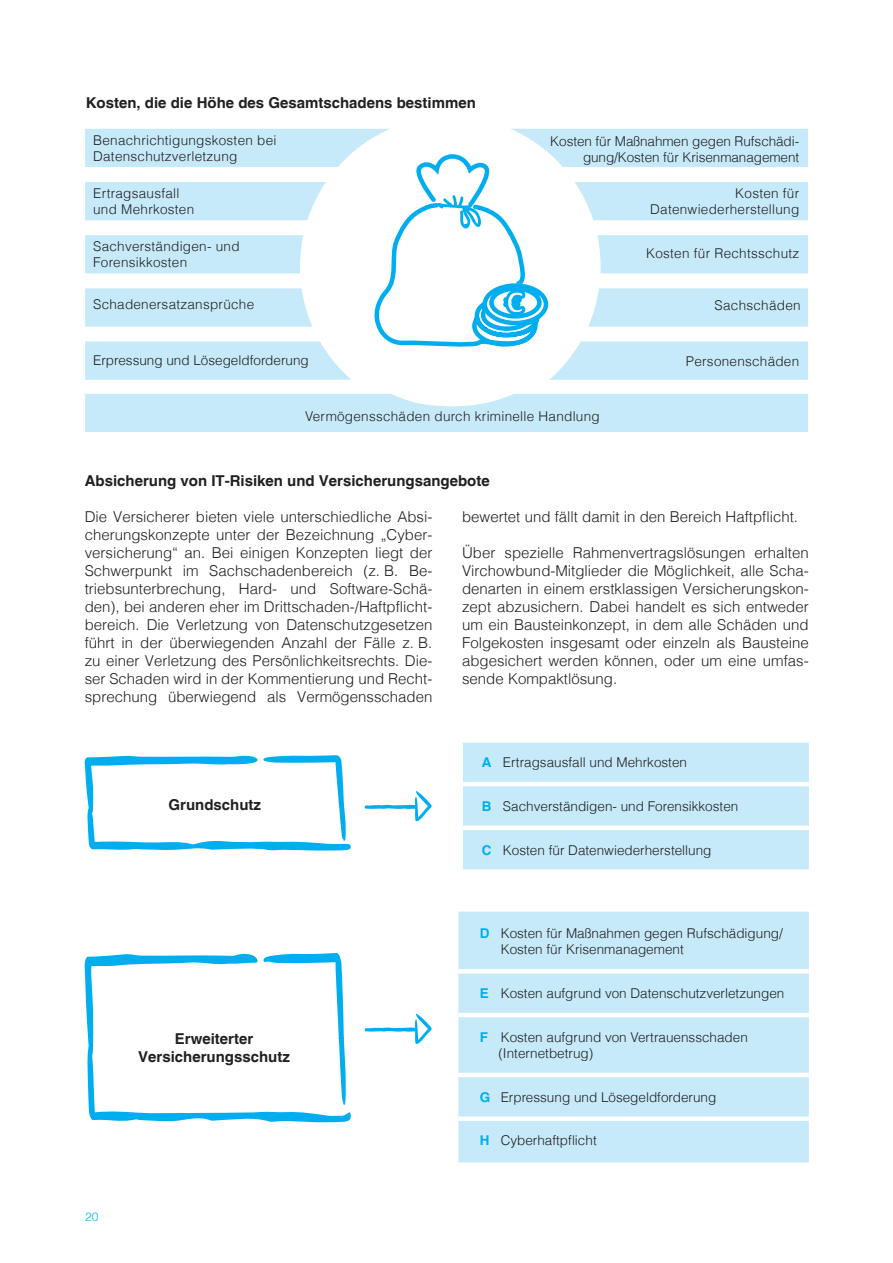
<style>
.page{position:relative;width:893px;height:1263px;background:#fff}
.page>*{position:absolute;margin:0;border:0;box-sizing:border-box;transform-origin:0 0}
.t1{font:300 15px/18px "Helvetica LT";color:#231f20;text-align:justify}
.t2{font:700 15px/18px "Helvetica LT";color:#231f20;text-align:center}
.t3{font:300 13.5px/15.9px "Helvetica LT";color:#231f20}
.t4{font:300 13.5px/16.2px "Helvetica LT";letter-spacing:.02em;color:#231f20}
.t5{font:300 12px "Helvetica LT";color:#00aeef}
.s1{font-weight:700;color:#00aeef}
</style>
<div class="page">
<div style="left:463px;top:743px;width:346px;height:126px;background:#c6eafa"></div>
<hr style="left:463px;top:782px;width:346px;height:4px;background:#fff">
<hr style="left:463px;top:826px;width:346px;height:4px;background:#fff">
<div style="left:458px;top:912px;width:351px;height:250px;background:#c6eafa"></div>
<hr style="left:458px;top:969px;width:351px;height:4px;background:#fff">
<hr style="left:458px;top:1013px;width:351px;height:4px;background:#fff">
<hr style="left:458px;top:1073px;width:351px;height:4px;background:#fff">
<div style="left:458px;top:1116px;width:351px;height:5px;background:#fff"></div>
<svg style="left:85px;top:755px;width:266px;height:96px"></svg>
<svg style="left:85px;top:953px;width:266px;height:169px"></svg>
<div style="left:85px;top:394px;width:723px;height:38px;background:#c6eafa"></div>
<svg style="left:85px;top:129px;width:723px;height:251px"></svg>
<svg style="left:364px;top:791px;width:68px;height:31px"></svg>
<svg style="left:364px;top:1013px;width:68px;height:31px"></svg>
<p class="t2" style="left:86px;top:93px;width:392px">Kosten, die die Höhe des Gesamtschadens bestimmen</p>
<p class="t4" style="left:93px;top:132px;width:185px">Benachrichtigungskosten bei<br>Datenschutzverletzung</p>
<p class="t4" style="left:93px;top:185px;width:103px">Ertragsausfall und Mehrkosten</p>
<p class="t4" style="left:93px;top:238px;width:148px">Sachverständigen- und<br>Forensikkosten</p>
<p class="t4" style="left:93px;top:296px;width:162px">Schadenersatzansprüche</p>
<p class="t3" style="left:93px;top:352px;width:217px">Erpressung und Lösegeldforderung</p>
<p class="t3" style="left:550px;top:133px;width:250px;text-align:right">Kosten für Maßnahmen gegen Rufschädi&shy;gung/Kosten für Krisenmanagement</p>
<p class="t4" style="left:650px;top:185px;width:150px;text-align:right">Kosten für<br>Datenwiederherstellung</p>
<p class="t4" style="left:646px;top:245px;width:155px">Kosten für Rechtsschutz</p>
<p class="t4" style="left:715px;top:297px;width:87px">Sachschäden</p>
<p class="t4" style="left:686px;top:353px;width:115px">Personenschäden</p>
<p class="t4" style="left:305px;top:408px;width:296px">Vermögensschäden durch kriminelle Handlung</p>
<p class="t2" style="left:85px;top:471px;width:407px">Absicherung von IT-Risiken und Versicherungsangebote</p>
<p class="t1" style="left:85px;top:508px;width:349px">Die Versicherer bieten viele unterschiedliche Absi&shy;cherungskonzepte unter der Bezeichnung „Cyber&shy;versicherung“ an. Bei einigen Konzepten liegt der Schwerpunkt im Sachschadenbereich (z. B. Be&shy;triebsunterbrechung, Hard- und Software-Schä&shy;den), bei anderen eher im Drittschaden-/Haftpflicht&shy;bereich. Die Verletzung von Datenschutzgesetzen führt in der überwiegenden Anzahl der Fälle z. B. zu einer Verletzung des Persönlichkeitsrechts. Die&shy;ser Schaden wird in der Kommentierung und Recht&shy;sprechung überwiegend als Vermögensschaden</p>
<p class="t1" style="left:462px;top:508px;width:337px">bewertet und fällt damit in den Bereich Haftpflicht.</p>
<p class="t1" style="left:462px;top:544px;width:348px">Über spezielle Rahmenvertragslösungen erhalten Virchowbund-Mitglieder die Möglichkeit, alle Scha&shy;denarten in einem erstklassigen Versicherungskon&shy;zept abzusichern. Dabei handelt es sich entweder um ein Bausteinkonzept, in dem alle Schäden und Folgekosten insgesamt oder einzeln als Bausteine abgesichert werden können, oder um eine umfas&shy;sende Kompaktlösung.</p>
<p class="t2" style="left:169px;top:795px;width:94px">Grundschutz</p>
<p class="t2" style="left:138px;top:1029px;width:153px">Erweiterter<br>Versicherungsschutz</p>
<p class="t5" style="left:85px;top:1209px;width:15px">20</p>
<p class="t3" style="left:482px;top:754px;width:207px"><span class="s1">A</span> Ertragsausfall und Mehrkosten</p>
<p class="t3" style="left:482px;top:798px;width:258px"><span class="s1">B</span> Sachverständigen- und Forensikkosten</p>
<p class="t3" style="left:482px;top:842px;width:231px"><span class="s1">C</span> Kosten für Datenwiederherstellung</p>
<p class="t3" style="left:501px;top:925px;width:284px;text-indent:-21px"><span class="s1">D</span> Kosten für Maßnahmen gegen Rufschädigung/<br>Kosten für Krisenmanagement</p>
<p class="t3" style="left:480px;top:985px;width:306px"><span class="s1">E</span> Kosten aufgrund von Datenschutzverletzungen</p>
<p class="t3" style="left:498px;top:1029px;width:251px;text-indent:-19px"><span class="s1">F</span> Kosten aufgrund von Vertrauensschaden (Internetbetrug)</p>
<p class="t3" style="left:480px;top:1089px;width:238px"><span class="s1">G</span> Erpressung und Lösegeldforderung</p>
<p class="t3" style="left:480px;top:1132px;width:119px"><span class="s1">H</span> Cyberhaftpflicht</p>
</div>
